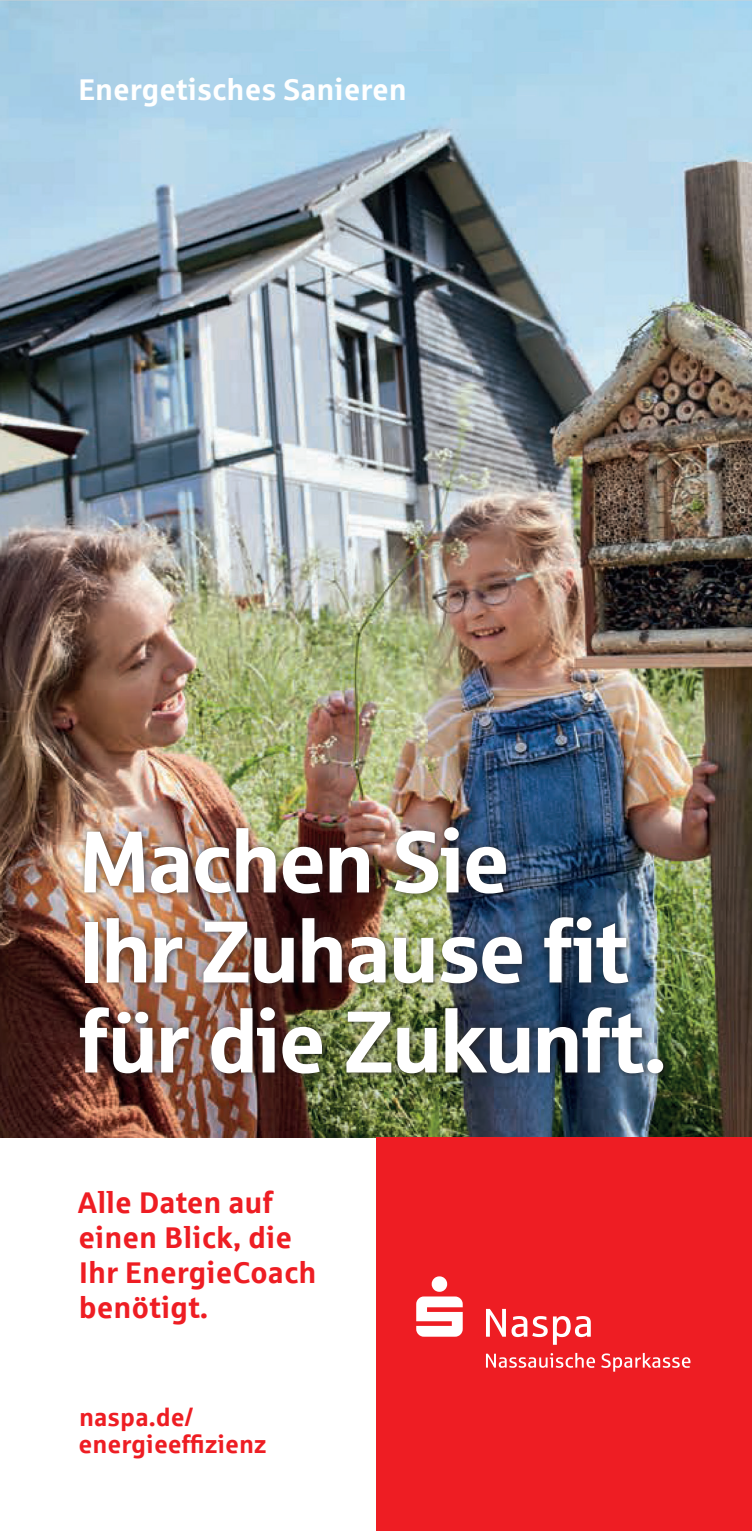
<style>
.page{position:relative;width:752px;height:1531px;background:#fff}
.page>*{position:absolute;margin:0;border:0;box-sizing:border-box;transform-origin:0 0}
.Headline_Vorne{font:87.5px/90px "Sparkasse Head";color:#fff}
.Headline_Vorne-2{font:700 30px/35px "Sparkasse Rg";color:#ee1d23}
.Subline{font:700 30px "Sparkasse Rg";color:#fff}
.URL{font:700 25px/27.5px "Sparkasse Rg";color:#ee1d23}
</style>
<div class="page">
<img style="left:0;top:0;width:751px;height:1137px">
<div style="left:376px;top:1137px;width:375px;height:394px;background:#ee1d23"></div>
<svg style="left:416px;top:1276px;width:46px;height:60px"></svg>
<svg style="left:486px;top:1309px;width:19px;height:27px"></svg>
<svg style="left:511px;top:1316px;width:79px;height:29px"></svg>
<svg style="left:486px;top:1353px;width:108px;height:15px"></svg>
<svg style="left:601px;top:1353px;width:89px;height:18px"></svg>
<div style="left:74px;top:821px;width:598px;height:260px;background:#231f20;opacity:.75"></div>
<p class="Subline" style="left:78px;top:71px;width:330px">Energetisches Sanieren</p>
<p class="Headline_Vorne" style="left:79px;top:813px;width:588px">Machen Sie<br>Ihr Zuhause fit für die Zukunft.</p>
<p class="Headline_Vorne-2" style="left:78px;top:1184px;width:240px">Alle Daten auf einen Blick, die<br>Ihr EnergieCoach benötigt.</p>
<p class="URL" style="left:79px;top:1402px;width:189px">naspa.de/ energieeffizienz</p>
</div>
